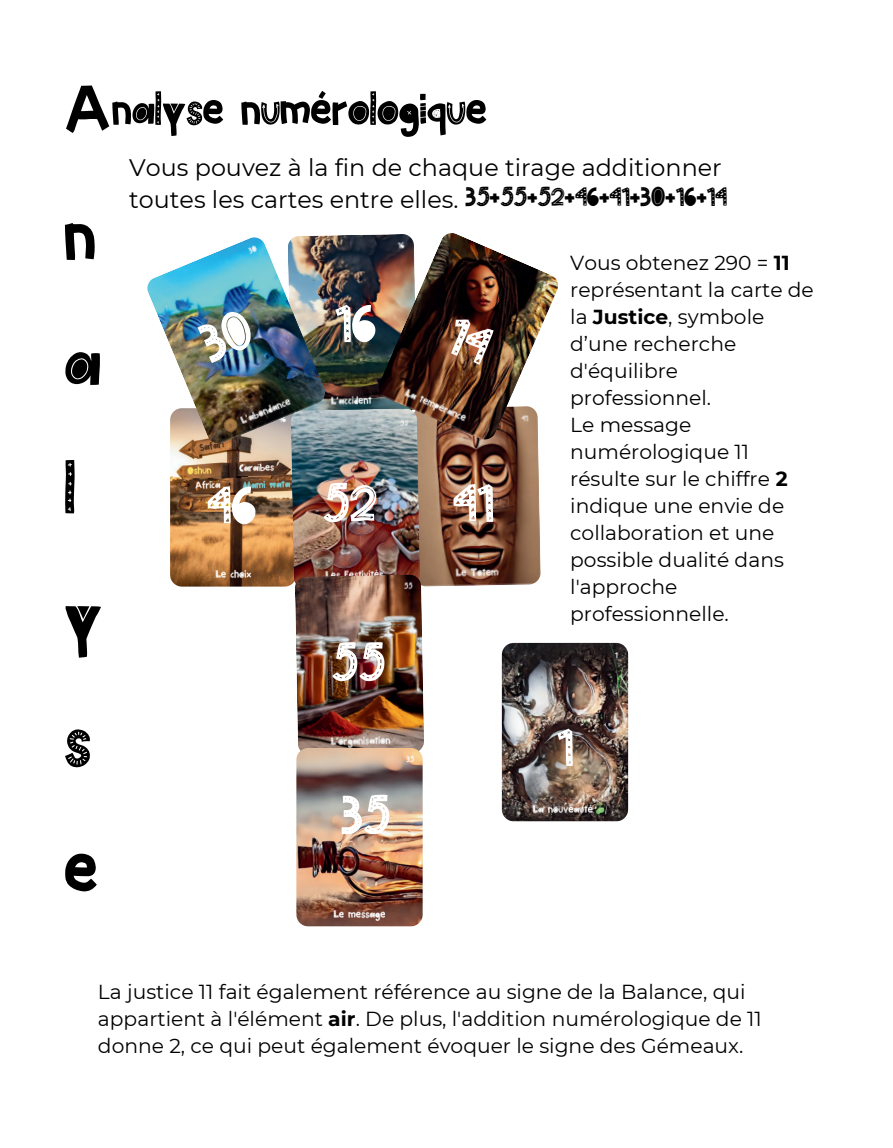
<style>
.page{position:relative;width:893px;height:1148px;background:#fff}
.page>*{position:absolute;margin:0;border:0;box-sizing:border-box;transform-origin:0 0}
.t1{font:91.12px/126.5px "Scandilover";color:#000}
.t2{font:72.67px "Scandilover";color:#fff}
.t3{font:71.77px "Scandilover";color:#fff}
.t4{font:57.38px "Scandilover";color:#000}
.t5{font:23.85px/31.9px "Montserrat";color:#000}
.t6{font:20.25px/27px "Montserrat";color:#000}
.s1{font-family:"Scandilover";font-size:36px}
.s2{font-weight:700}
</style>
<div class="page">
<img style="left:170px;top:408px;width:126px;height:178px;border-radius:12px">
<img style="left:314px;top:234px;width:63px;height:174px">
<img style="left:420px;top:441px;width:121px;height:145px">
<img style="left:291px;top:408px;width:129px;height:177px">
<img style="left:295px;top:574px;width:129px;height:179px">
<img style="left:377px;top:233px;width:181px;height:208px">
<img style="left:147px;top:236px;width:180px;height:209px">
<img style="left:502px;top:643px;width:126px;height:178px;border-radius:12px">
<img style="left:296px;top:748px;width:127px;height:178px;border-radius:12px">
<img style="left:196px;top:306px;width:61px;height:57px">
<svg style="left:443px;top:314px;width:52px;height:51px;background:#673722"></svg>
<h1 class="t1" style="left:64px;top:47px;width:49px">A n a l y s e</h1>
<h3 class="t4" style="left:112px;top:82px;width:377px">nalyse numérologique</h3>
<p class="t5" style="left:129px;top:151px;width:599px">Vous pouvez à la fin de chaque tirage additionner toutes les cartes entre elles. <span class="s1">35+55+52+46+41+30+16+14</span></p>
<p class="t6" style="left:570px;top:248px;width:245px">Vous obtenez 290 = <span class="s2">11 </span>représentant la carte de la <span class="s2">Justice</span>, symbole d’une recherche d'équilibre professionnel.<br>Le message numérologique 11 résulte sur le chiffre <span class="s2">2 </span>indique une envie de collaboration et une possible dualité dans l'approche professionnelle.</p>
<h3 class="t3" style="left:335px;top:289px;width:43px">16</h3>
<h2 class="t2" style="left:207px;top:469px;width:171px">46 52</h2>
<h2 class="t2" style="left:452px;top:468px;width:43px">41</h2>
<h3 class="t3" style="left:331px;top:627px;width:56px">55</h3>
<h3 class="t3" style="left:556px;top:712px;width:18px">1</h3>
<h2 class="t2" style="left:340px;top:780px;width:51px">35</h2>
<p class="t6" style="left:98px;top:977px;width:665px">La justice 11 fait également référence au signe de la Balance, qui appartient à l'élément <span class="s2">air</span>. De plus, l'addition numérologique de 11 donne 2, ce qui peut également évoquer le signe des Gémeaux.</p>
</div>
